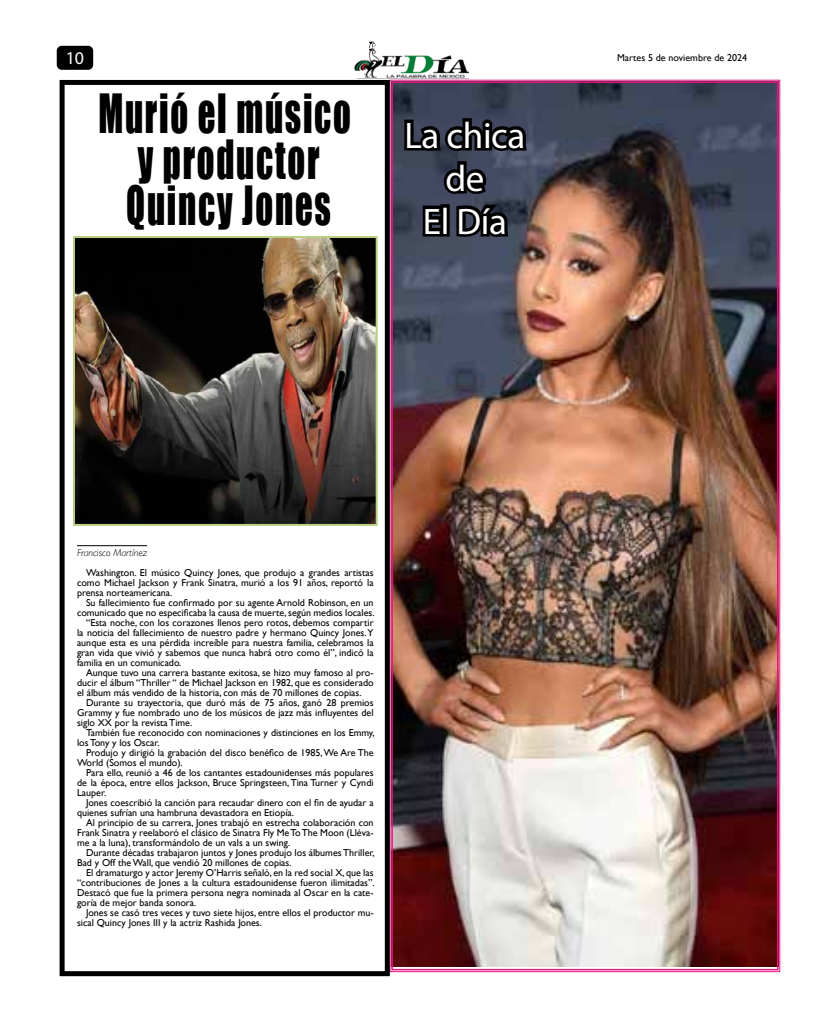
<style>
.page{position:relative;width:823px;height:1015px;background:#fff}
.page>*{position:absolute;margin:0;border:0;box-sizing:border-box;transform-origin:0 0}
.t1{font:49.7px/46px "Impact";letter-spacing:.05em;color:#000;text-align:center;scale:.7 1}
.t2{font:37px/43px "Myriad Pro";letter-spacing:-.01em;color:#fff;text-align:center}
.t3{font:18px "Myriad Pro";color:#fff}
.t4{font:10px/10px "Gill Sans";color:#000;text-align:justify}
.t5{font:italic 300 10px "Gill Sans";color:#000}
</style>
<div class="page">
<div style="left:57px;top:46px;width:36px;height:24px;background:#000;border-radius:5px"></div>
<img style="left:369px;top:42px;width:7px;height:7px">
<img style="left:354px;top:49px;width:114px;height:30px">
<img style="left:389px;top:80px;width:390px;height:892px">
<div style="left:391px;top:81px;width:387px;height:889px;border:2px solid #e1157d"></div>
<svg style="left:401px;top:115px;width:129px;height:125px;background:#2a2e3c"></svg>
<div style="left:60px;top:80px;width:329px;height:896px;border:5px solid #000"></div>
<img style="left:76px;top:239px;width:298px;height:284px">
<div style="left:73px;top:236px;width:304px;height:290px;border:2px solid #b8ce82"></div>
<hr style="left:77px;top:545px;width:70px;height:1px;background:#000">
<h3 class="t3" style="left:66px;top:47px;width:20px">10</h3>
<p class="t4" style="left:616px;top:53px;width:131px">Martes 5 de noviembre de 2024</p>
<h1 class="t1" style="left:98px;top:89px;width:362px">Murió el músico y productor<br>Quincy Jones</h1>
<h2 class="t2" style="left:404px;top:113px;width:122px">La chica de<br>El Día</h2>
<p class="t5" style="left:77px;top:547px;width:71px">Francisco Martínez</p>
<p class="t4" style="left:77px;top:568px;width:298px;text-indent:9px">Washington. El músico Quincy Jones, que produjo a grandes artistas como Michael Jackson y Frank Sinatra, murió a los 91 años, reportó la prensa norteamericana.</p>
<p class="t4" style="left:86px;top:598px;width:289px">Su fallecimiento fue confirmado por su agente Arnold Robinson, en un</p>
<p class="t4" style="left:77px;top:608px;width:299px">comunicado que no especificaba la causa de muerte, según medios locales.</p>
<p class="t4" style="left:86px;top:618px;width:289px">“Esta noche, con los corazones llenos pero rotos, debemos compartir</p>
<p class="t4" style="left:77px;top:628px;width:298px">la noticia del fallecimiento de nuestro padre y hermano Quincy Jones. Y</p>
<p class="t4" style="left:77px;top:638px;width:298px">aunque esta es una pérdida increíble para nuestra familia, celebramos la</p>
<p class="t4" style="left:77px;top:648px;width:298px">gran vida que vivió y sabemos que nunca habrá otro como él”, indicó la</p>
<p class="t4" style="left:77px;top:658px;width:106px">familia en un comunicado.</p>
<p class="t4" style="left:86px;top:668px;width:289px">Aunque tuvo una carrera bastante exitosa, se hizo muy famoso al pro-</p>
<p class="t4" style="left:77px;top:678px;width:298px">ducir el álbum “Thriller “ de Michael Jackson en 1982, que es considerado</p>
<p class="t4" style="left:77px;top:688px;width:286px">el álbum más vendido de la historia, con más de 70 millones de copias.</p>
<p class="t4" style="left:86px;top:698px;width:289px">Durante su trayectoria, que duró más de 75 años, ganó 28 premios</p>
<p class="t4" style="left:77px;top:708px;width:298px">Grammy y fue nombrado uno de los músicos de jazz más influyentes del</p>
<p class="t4" style="left:77px;top:718px;width:117px">siglo XX por la revista Time.</p>
<p class="t4" style="left:86px;top:728px;width:290px">También fue reconocido con nominaciones y distinciones en los Emmy,</p>
<p class="t4" style="left:77px;top:738px;width:84px">los Tony y los Oscar.</p>
<p class="t4" style="left:86px;top:748px;width:289px">Produjo y dirigió la grabación del disco benéfico de 1985, We Are The</p>
<p class="t4" style="left:77px;top:758px;width:107px">World (Somos el mundo).</p>
<p class="t4" style="left:86px;top:768px;width:289px">Para ello, reunió a 46 de los cantantes estadounidenses más populares</p>
<p class="t4" style="left:77px;top:778px;width:298px">de la época, entre ellos Jackson, Bruce Springsteen, Tina Turner y Cyndi</p>
<p class="t4" style="left:77px;top:788px;width:31px">Lauper.</p>
<p class="t4" style="left:86px;top:798px;width:289px">Jones coescribió la canción para recaudar dinero con el fin de ayudar a</p>
<p class="t4" style="left:77px;top:808px;width:218px">quienes sufrían una hambruna devastadora en Etiopía.</p>
<p class="t4" style="left:86px;top:818px;width:289px">Al principio de su carrera, Jones trabajó en estrecha colaboración con</p>
<p class="t4" style="left:77px;top:828px;width:298px">Frank Sinatra y reelaboró el clásico de Sinatra Fly Me To The Moon (Lléva-</p>
<p class="t4" style="left:77px;top:838px;width:214px">me a la luna), transformándolo de un vals a un swing.</p>
<p class="t4" style="left:86px;top:848px;width:290px">Durante décadas trabajaron juntos y Jones produjo los álbumes Thriller,</p>
<p class="t4" style="left:77px;top:858px;width:216px">Bad y Off the Wall, que vendió 20 millones de copias.</p>
<p class="t4" style="left:86px;top:868px;width:289px">El dramaturgo y actor Jeremy O’Harris señaló, en la red social X, que las</p>
<p class="t4" style="left:77px;top:878px;width:299px">“contribuciones de Jones a la cultura estadounidense fueron ilimitadas”.</p>
<p class="t4" style="left:77px;top:888px;width:298px">Destacó que fue la primera persona negra nominada al Oscar en la cate-</p>
<p class="t4" style="left:77px;top:898px;width:121px">goría de mejor banda sonora.</p>
<p class="t4" style="left:86px;top:908px;width:289px">Jones se casó tres veces y tuvo siete hijos, entre ellos el productor mu-</p>
<p class="t4" style="left:77px;top:918px;width:186px">sical Quincy Jones III y la actriz Rashida Jones.</p>
</div>
